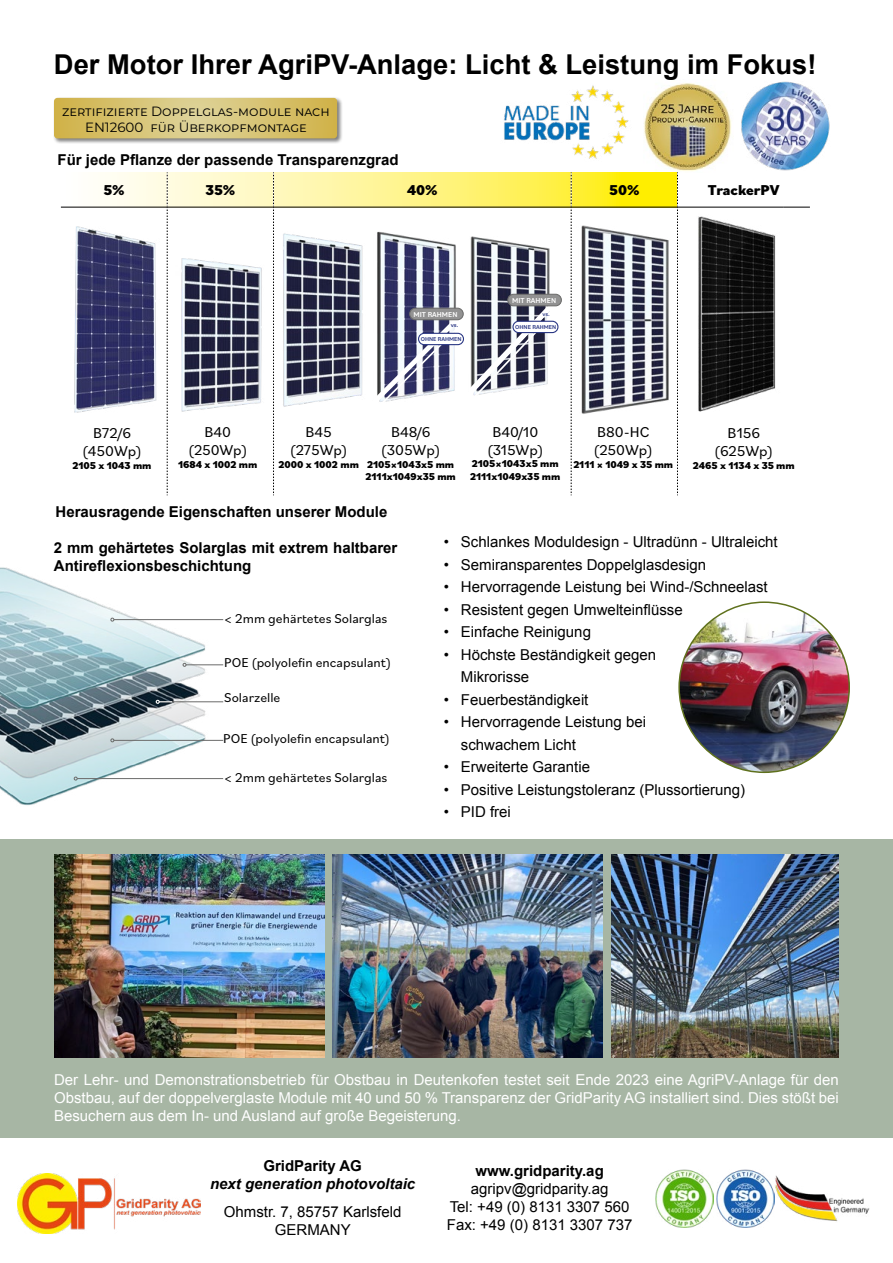
<style>
.page{position:relative;width:893px;height:1263px;background:#fff}
.page>*{position:absolute;margin:0;border:0;box-sizing:border-box;transform-origin:0 0}
.t1{font:700 27.3px "Arial";color:#000}
.t2{font:15px/18px "Arial";color:#000}
.t3{font:15px/18px "Arial";color:#fff;text-align:justify}
.t4{font:700 15px/18px "Arial";color:#000}
.t5{font:15px/18px "Bilo";color:#000;text-align:center}
.t6{font:italic 700 15px "Arial";color:#000}
.t7{font:800 15px "Bilo";color:#000}
.t8{font:13.5px "Bilo";color:#000}
.t9{font:13.5px/16.2px "Montserrat";color:#000;text-align:center}
.t10{font:800 10.5px/12.6px "Bilo";color:#000}
.t11{font:500 7.5px "Bilo";color:#fff}
.t12{font:500 6.6px "Bilo";color:#283583}
.t13{font:500 6.3px "Bilo";color:#283583}
.t14{font:500 6px "Bilo";color:#283583}
</style>
<div class="page">
<img style="left:0;top:567px;width:214px;height:238px">
<hr style="left:114px;top:619px;width:109px;height:1px;background:#6b6b6a">
<svg style="left:110px;top:618px;width:4px;height:3px"></svg>
<hr style="left:186px;top:664px;width:37px;height:1px;background:#6b6b6a">
<svg style="left:183px;top:663px;width:3px;height:4px"></svg>
<hr style="left:114px;top:740px;width:109px;height:1px;background:#6b6b6a">
<svg style="left:110px;top:738px;width:4px;height:4px"></svg>
<hr style="left:77px;top:778px;width:146px;height:1px;background:#6b6b6a">
<svg style="left:74px;top:777px;width:4px;height:3px"></svg>
<hr style="left:159px;top:701px;width:64px;height:1px;background:#6b6b6a">
<svg style="left:156px;top:700px;width:16px;height:4px"></svg>
<img style="left:679px;top:602px;width:170px;height:170px;border-radius:85px">
<img style="left:504px;top:85px;width:125px;height:74px">
<img style="left:644px;top:83px;width:87px;height:88px">
<img style="left:741px;top:81px;width:89px;height:90px">
<div style="left:53px;top:97px;width:290px;height:47px;background:#000;opacity:.5"></div>
<svg style="left:54px;top:98px;width:283px;height:40px"></svg>
<img style="left:74px;top:227px;width:83px;height:185px">
<svg style="left:61px;top:172px;width:615px;height:35px"></svg>
<hr style="left:61px;top:207px;width:106px;height:1px;background:#000">
<hr style="left:167px;top:207px;width:106px;height:1px;background:#000">
<hr style="left:273px;top:207px;width:298px;height:1px;background:#000">
<hr style="left:571px;top:207px;width:106px;height:1px;background:#000">
<hr style="left:677px;top:207px;width:107px;height:1px;background:#000">
<svg style="left:784px;top:207px;width:26px;height:1px"></svg>
<svg style="left:167px;top:172px;width:1px;height:323px"></svg>
<svg style="left:273px;top:172px;width:1px;height:323px"></svg>
<svg style="left:677px;top:172px;width:1px;height:323px"></svg>
<img style="left:181px;top:258px;width:81px;height:154px">
<img style="left:283px;top:233px;width:80px;height:174px">
<img style="left:581px;top:226px;width:88px;height:188px">
<img style="left:698px;top:216px;width:78px;height:196px">
<svg style="left:370px;top:172px;width:202px;height:323px"></svg>
<div style="left:508px;top:294px;width:53px;height:12px;background:#929292;border-radius:6px"></div>
<div style="left:507px;top:294px;width:55px;height:12px;border:1px solid #6b6b6a;border-radius:6px"></div>
<div style="left:513px;top:321px;width:45px;height:12px;background:#fff;border-radius:6px"></div>
<div style="left:512px;top:321px;width:46px;height:12px;border:1px solid #283583;border-radius:6px"></div>
<div style="left:410px;top:308px;width:53px;height:12px;background:#929292;border-radius:6px"></div>
<div style="left:409px;top:308px;width:55px;height:12px;border:1px solid #6b6b6a;border-radius:6px"></div>
<div style="left:419px;top:333px;width:44px;height:12px;background:#fff;border-radius:6px"></div>
<div style="left:418px;top:333px;width:46px;height:12px;border:1px solid #283583;border-radius:6px"></div>
<img style="left:716px;top:1170px;width:58px;height:58px">
<img style="left:18px;top:1173px;width:182px;height:60px">
<img style="left:774px;top:1175px;width:96px;height:46px">
<img style="left:655px;top:1170px;width:58px;height:58px">
<div style="left:0;top:839px;width:893px;height:299px;background:#a7b6a4"></div>
<img style="left:54px;top:855px;width:270px;height:202px">
<img style="left:333px;top:855px;width:270px;height:202px">
<img style="left:611px;top:855px;width:228px;height:202px">
<h1 class="t1" style="left:54px;top:46px;width:764px">Der Motor Ihrer AgriPV-Anlage: Licht &amp; Leistung im Fokus!</h1>
<p class="t9" style="left:62px;top:102px;width:269px">zertifizierte Doppelglas-module nach<br>EN12600 für Überkopfmontage</p>
<p class="t4" style="left:58px;top:151px;width:342px">Für jede Pflanze der passende Transparenzgrad</p>
<p class="t7" style="left:104px;top:180px;width:23px">5%</p>
<p class="t7" style="left:206px;top:180px;width:31px">35%</p>
<p class="t7" style="left:407px;top:180px;width:32px">40%</p>
<p class="t7" style="left:609px;top:180px;width:32px">50%</p>
<p class="t7" style="left:708px;top:180px;width:73px">TrackerPV</p>
<p class="t11" style="left:413px;top:309px;width:46px">MIT RAHMEN</p>
<p class="t14" style="left:421px;top:335px;width:42px">OHNE RAHMEN</p>
<p class="t12" style="left:451px;top:320px;width:9px">vs.</p>
<p class="t11" style="left:512px;top:295px;width:46px">MIT RAHMEN</p>
<p class="t14" style="left:515px;top:323px;width:42px">OHNE RAHMEN</p>
<p class="t13" style="left:542px;top:309px;width:9px">vs.</p>
<p class="t5" style="left:82px;top:423px;width:61px">B72/6 (450Wp)</p>
<p class="t10" style="left:73px;top:458px;width:80px">2105 x 1043 mm</p>
<p class="t5" style="left:188px;top:422px;width:61px">B40 (250Wp)</p>
<p class="t10" style="left:178px;top:457px;width:81px">1684 x 1002 mm</p>
<p class="t5" style="left:381px;top:422px;width:61px">B48/6 (305Wp)</p>
<p class="t10" style="left:366px;top:457px;width:92px">2105×1043x5 mm<br>2111x1049x35 mm</p>
<p class="t5" style="left:290px;top:422px;width:59px">B45 (275Wp)</p>
<p class="t10" style="left:278px;top:457px;width:82px">2000 x 1002 mm</p>
<p class="t4" style="left:56px;top:503px;width:333px">Herausragende Eigenschaften unserer Module</p>
<p class="t5" style="left:487px;top:422px;width:58px">B40/10 (315Wp)</p>
<p class="t10" style="left:470px;top:457px;width:92px">2105×1043x5 mm<br>2111x1049x35 mm</p>
<p class="t5" style="left:594px;top:422px;width:61px;text-align:left">B80-HC (250Wp)</p>
<p class="t10" style="left:573px;top:457px;width:101px">2111 × 1049 x 35 mm</p>
<p class="t5" style="left:714px;top:423px;width:60px">B156 (625Wp)</p>
<p class="t10" style="left:693px;top:458px;width:104px">2465 x 1134 x 35 mm</p>
<p class="t4" style="left:54px;top:539px;width:345px">2 mm gehärtetes Solarglas mit extrem haltbarer<br>Antireflexionsbeschichtung</p>
<p class="t8" style="left:224px;top:609px;width:165px">&lt; 2mm gehärtetes Solarglas</p>
<p class="t8" style="left:224px;top:653px;width:168px">POE (polyolefin encapsulant)</p>
<p class="t8" style="left:224px;top:689px;width:58px">Solarzelle</p>
<p class="t8" style="left:223px;top:729px;width:168px">POE (polyolefin encapsulant)</p>
<p class="t8" style="left:224px;top:768px;width:165px">&lt; 2mm gehärtetes Solarglas</p>
<p class="t2" style="left:444px;top:533px;width:335px">• Schlankes Moduldesign - Ultradünn - Ultraleicht</p>
<p class="t2" style="left:444px;top:556px;width:264px">• Semiransparentes Doppelglasdesign</p>
<p class="t2" style="left:444px;top:578px;width:325px">• Hervorragende Leistung bei Wind-/Schneelast</p>
<p class="t2" style="left:444px;top:601px;width:240px">• Resistent gegen Umwelteinflüsse</p>
<p class="t2" style="left:444px;top:623px;width:149px">• Einfache Reinigung</p>
<p class="t2" style="left:461px;top:643px;width:197px;line-height:22.5px;text-indent:-17px">• Höchste Beständigkeit gegen<br>Mikrorisse</p>
<p class="t2" style="left:444px;top:691px;width:146px">• Feuerbeständigkeit</p>
<p class="t2" style="left:461px;top:711px;width:187px;line-height:22.5px;text-indent:-17px">• Hervorragende Leistung bei schwachem Licht</p>
<p class="t2" style="left:444px;top:758px;width:148px">• Erweiterte Garantie</p>
<p class="t2" style="left:444px;top:781px;width:303px">• Positive Leistungstoleranz (Plussortierung)</p>
<p class="t2" style="left:444px;top:803px;width:69px">• PID frei</p>
<p class="t3" style="left:54px;top:1071px;width:786px">Der Lehr- und Demonstrationsbetrieb für Obstbau in Deutenkofen testet seit Ende 2023 eine AgriPV-Anlage für den Obstbau, auf der doppelverglaste Module mit 40 und 50 % Transparenz der GridParity AG installiert sind. Dies stößt bei Besuchern aus dem In- und Ausland auf große Begeisterung.</p>
<p class="t4" style="left:263px;top:1157px;width:100px">GridParity AG</p>
<p class="t6" style="left:210px;top:1173px;width:207px">next generation photovoltaic</p>
<p class="t2" style="left:224px;top:1203px;width:179px;text-align:center">Ohmstr. 7, 85757 Karlsfeld<br>GERMANY</p>
<p class="t4" style="left:475px;top:1162px;width:130px">www.gridparity.ag</p>
<p class="t2" style="left:447px;top:1179px;width:187px;text-align:center">agripv@gridparity.ag<br>Tel: +49 (0) 8131 3307 560<br>Fax: +49 (0) 8131 3307 737</p>
</div>
